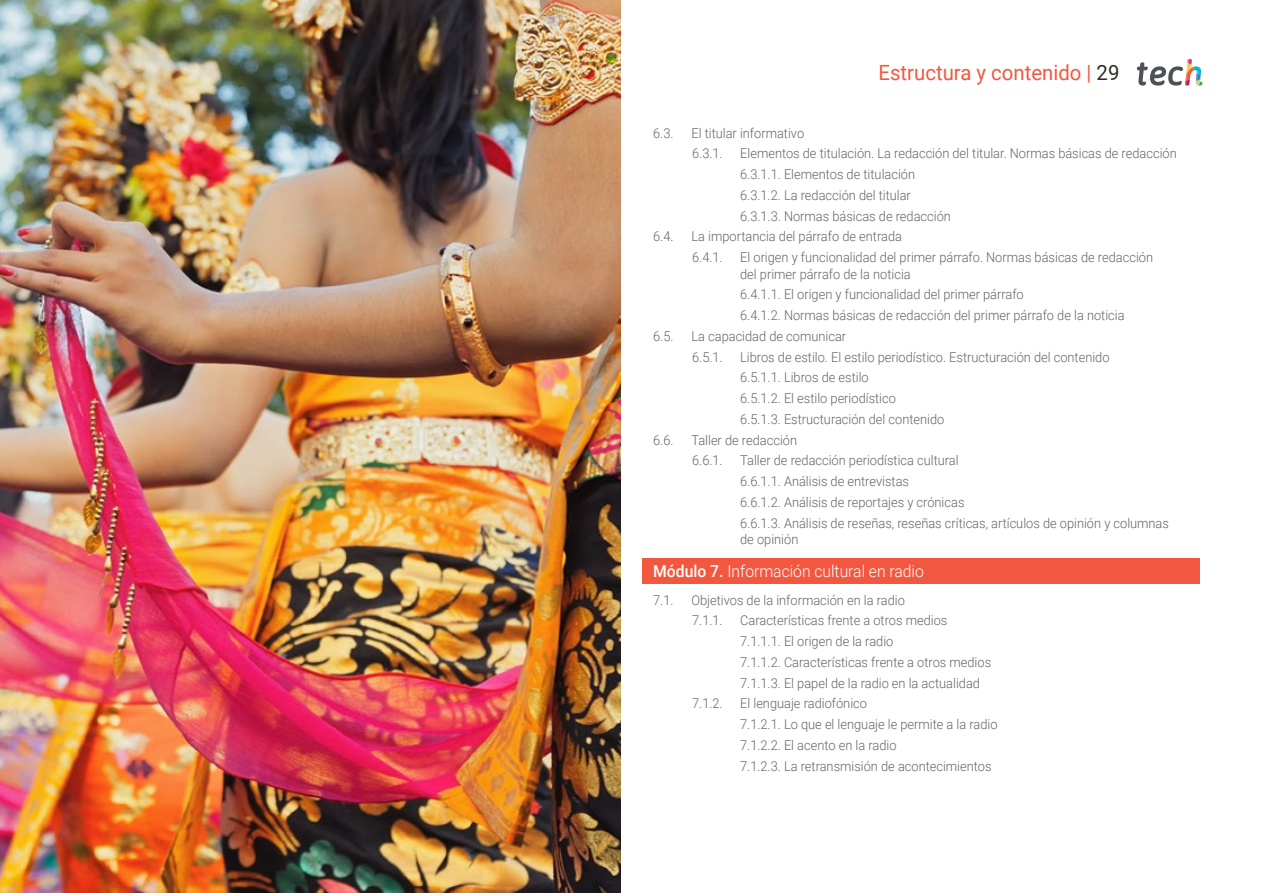
<style>
.page{position:relative;width:1263px;height:893px;background:#fff}
.page>*{position:absolute;margin:0;border:0;box-sizing:border-box;transform-origin:0 0}
.t1{font:21px "Roboto";color:#f1583f}
.t2{font:300 16.5px "Roboto";color:#fff;scale:.95 1}
.t3{font:300 13.5px/20.7px "Roboto";color:#61646a;scale:.95 1}
.s1{color:#312e20}
.s2{font-weight:500}
</style>
<div class="page">
<img style="left:0;top:0;width:621px;height:893px">
<div style="left:642px;top:559px;width:557px;height:25px;background:#f1583f"></div>
<svg style="left:1137px;top:59px;width:65px;height:27px"></svg>
<h1 class="t1" style="left:878px;top:57px;width:242px">Estructura y contenido | <span class="s1">29</span></h1>
<p class="t3" style="left:653px;top:122px;width:23px">6.3.</p>
<p class="t3" style="left:691px;top:122px;width:120px">El titular informativo<br>6.3.1.</p>
<p class="t3" style="left:740px;top:143px;width:461px">Elementos de titulación. La redacción del titular. Normas básicas de redacción 6.3.1.1. Elementos de titulación<br>6.3.1.2. La redacción del titular<br>6.3.1.3. Normas básicas de redacción</p>
<p class="t3" style="left:653px;top:226px;width:23px">6.4.</p>
<p class="t3" style="left:691px;top:226px;width:223px">La importancia del párrafo de entrada<br>6.4.1.</p>
<p class="t3" style="left:740px;top:249px;width:436px;line-height:16.5px">El origen y funcionalidad del primer párrafo. Normas básicas de redacción del primer párrafo de la noticia</p>
<p class="t3" style="left:740px;top:284px;width:406px">6.4.1.1. El origen y funcionalidad del primer párrafo<br>6.4.1.2. Normas básicas de redacción del primer párrafo de la noticia</p>
<p class="t3" style="left:653px;top:325px;width:23px">6.5.</p>
<p class="t3" style="left:691px;top:325px;width:164px">La capacidad de comunicar<br>6.5.1.</p>
<p class="t3" style="left:740px;top:346px;width:390px">Libros de estilo. El estilo periodístico. Estructuración del contenido 6.5.1.1. Libros de estilo<br>6.5.1.2. El estilo periodístico<br>6.5.1.3. Estructuración del contenido</p>
<p class="t3" style="left:653px;top:429px;width:23px">6.6.</p>
<p class="t3" style="left:691px;top:429px;width:113px">Taller de redacción<br>6.6.1.</p>
<p class="t3" style="left:740px;top:450px;width:453px">Taller de redacción periodística cultural<br>6.6.1.1. Análisis de entrevistas<br>6.6.1.2. Análisis de reportajes y crónicas<br>6.6.1.3. Análisis de reseñas, reseñas críticas, artículos de opinión y columnas</p>
<p class="t3" style="left:740px;top:529px;width:63px">de opinión</p>
<p class="t2" style="left:653px;top:560px;width:286px"><span class="s2">Módulo 7.</span> Información cultural en radio</p>
<p class="t3" style="left:653px;top:589px;width:23px">7.1.</p>
<p class="t3" style="left:691px;top:589px;width:226px">Objetivos de la información en la radio<br>7.1.1.</p>
<p class="t3" style="left:740px;top:610px;width:266px">Características frente a otros medios 7.1.1.1. El origen de la radio<br>7.1.1.2. Características frente a otros medios 7.1.1.3. El papel de la radio en la actualidad</p>
<p class="t3" style="left:692px;top:693px;width:34px">7.1.2.</p>
<p class="t3" style="left:740px;top:693px;width:272px">El lenguaje radiofónico<br>7.1.2.1. Lo que el lenguaje le permite a la radio 7.1.2.2. El acento en la radio<br>7.1.2.3. La retransmisión de acontecimientos</p>
</div>
